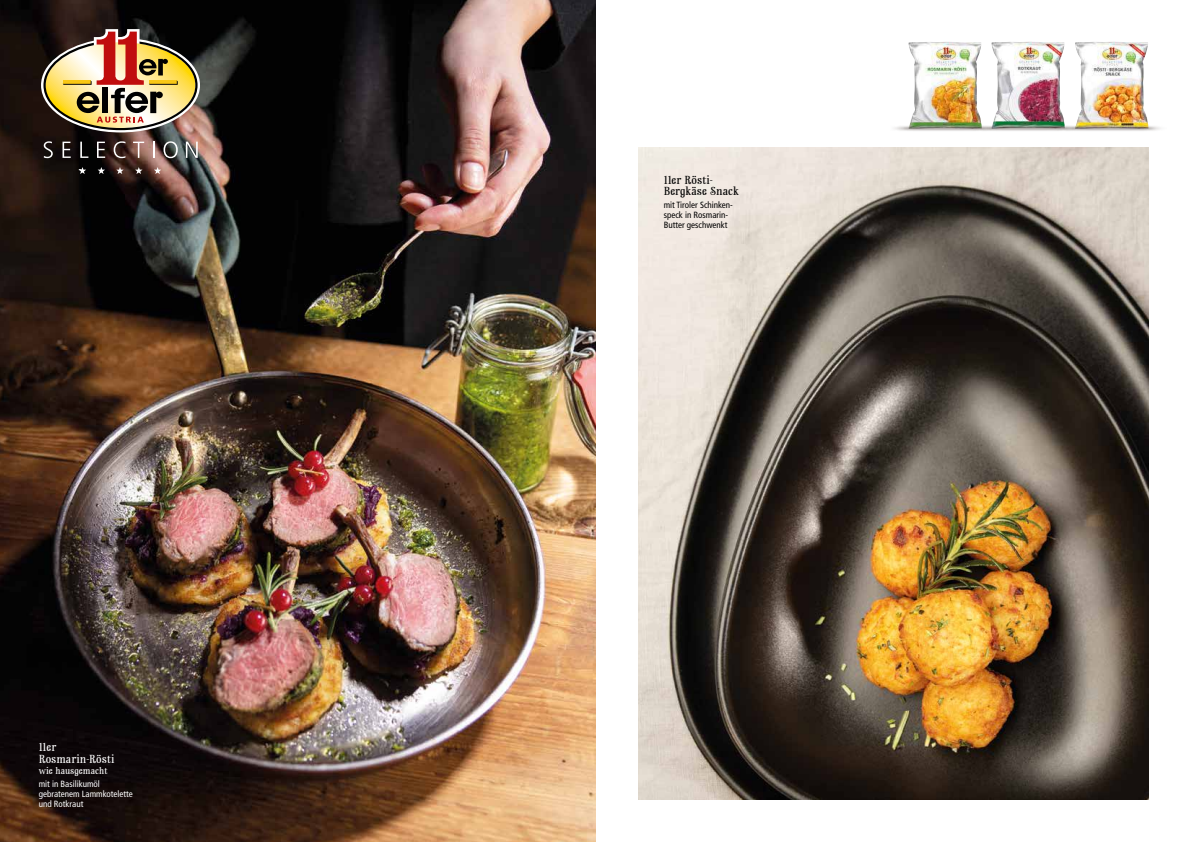
<style>
.page{position:relative;width:1191px;height:842px;background:#fff}
.page>*{position:absolute;margin:0;border:0;box-sizing:border-box;transform-origin:0 0}
.t1{font:11px/11px "Rainbow Mansion";color:#000}
.t2{font:11px/12px "Rainbow Mansion";color:#fff}
.t3{font:condensed 9px/10px "Frutiger LT Pro";color:#000}
.t4{font:condensed 9px/10px "Frutiger LT Pro";color:#fff}
.t5{font:9px "Rainbow Mansion";color:#fff}
</style>
<div class="page">
<img style="left:0;top:0;width:595px;height:842px">
<svg style="left:41px;top:29px;width:159px;height:103px;background:#a0835d"></svg>
<svg style="left:44px;top:141px;width:9px;height:17px"></svg>
<svg style="left:63px;top:142px;width:8px;height:16px"></svg>
<svg style="left:80px;top:142px;width:8px;height:16px"></svg>
<svg style="left:97px;top:142px;width:8px;height:16px"></svg>
<svg style="left:114px;top:141px;width:11px;height:17px"></svg>
<svg style="left:133px;top:142px;width:11px;height:16px"></svg>
<svg style="left:153px;top:142px;width:2px;height:16px"></svg>
<svg style="left:163px;top:141px;width:15px;height:17px"></svg>
<svg style="left:186px;top:142px;width:12px;height:16px"></svg>
<svg style="left:79px;top:167px;width:7px;height:7px"></svg>
<svg style="left:98px;top:167px;width:7px;height:7px"></svg>
<svg style="left:116px;top:167px;width:8px;height:7px"></svg>
<svg style="left:135px;top:167px;width:7px;height:7px"></svg>
<svg style="left:154px;top:167px;width:7px;height:7px"></svg>
<img style="left:1075px;top:42px;width:73px;height:72px">
<img style="left:1081px;top:114px;width:80px;height:17px">
<img style="left:991px;top:42px;width:74px;height:72px">
<img style="left:908px;top:42px;width:73px;height:72px">
<img style="left:998px;top:114px;width:83px;height:17px">
<img style="left:894px;top:114px;width:104px;height:17px">
<img style="left:638px;top:147px;width:510px;height:652px">
<p class="t2" style="left:39px;top:741px;width:77px">11er<br>Rosmarin-Rösti</p>
<p class="t5" style="left:39px;top:765px;width:71px">wie hausgemacht</p>
<p class="t4" style="left:39px;top:779px;width:95px">mit in Basilikumöl gebratenem Lammkotelette und Rotkraut</p>
<p class="t1" style="left:664px;top:174px;width:77px">11er Rösti-<br>Bergkäse Snack</p>
<p class="t3" style="left:664px;top:200px;width:71px">mit Tiroler Schinken&shy;speck in Rosmarin-<br>Butter geschwenkt</p>
</div>
